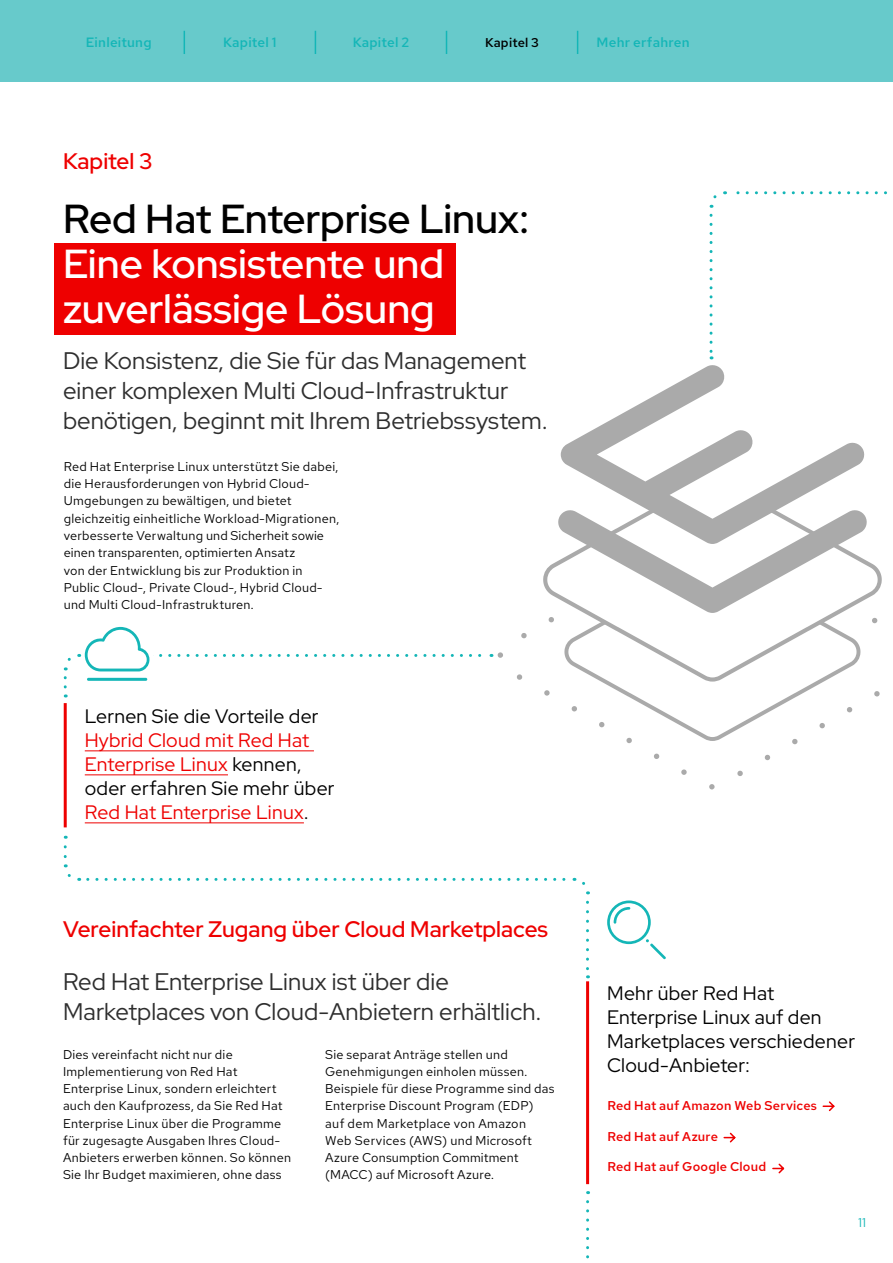
<style>
.page{position:relative;width:893px;height:1263px;background:#fff}
.page>*{position:absolute;margin:0;border:0;box-sizing:border-box;transform-origin:0 0}
.t1{font:500 40.5px/45px "Red Hat Display";color:#fff}
.t2{font:500 40.5px "Red Hat Display";letter-spacing:-.005em;color:#000}
.t3{font:24px/30px "Red Hat Display";color:#2e2e2e}
.t4{font:500 22.5px "Red Hat Display";color:#e00}
.t5{font:19.5px/24px "Red Hat Display";letter-spacing:.015em;color:#000}
.t6{font:19.5px/24px "Red Hat Display";letter-spacing:.015em;color:#e00}
.t7{font:500 13.5px "Red Hat Text";letter-spacing:.015em;color:#14b6b7}
.t8{font:12.75px/17.2px "Red Hat Text";letter-spacing:.02em;color:#000}
.t9{font:500 12.75px "Red Hat Text";letter-spacing:.02em;color:#e00}
.t10{font:500 12.75px "Red Hat Text";letter-spacing:.015em;color:#000}
.t11{font:12.75px "Red Hat Text";color:#14b6b7}
.s1{color:#000}
</style>
<div class="page">
<div style="left:0;top:0;width:893px;height:81px;background:#67cacb"></div>
<svg style="left:184px;top:31px;width:1px;height:23px"></svg>
<svg style="left:315px;top:31px;width:1px;height:23px"></svg>
<svg style="left:446px;top:31px;width:1px;height:23px"></svg>
<svg style="left:577px;top:31px;width:1px;height:23px"></svg>
<div style="left:54px;top:243px;width:401px;height:92px;background:#e00"></div>
<svg style="left:709px;top:191px;width:178px;height:17px"></svg>
<svg style="left:709px;top:215px;width:3px;height:144px"></svg>
<hr style="left:586px;top:981px;width:3px;height:203px;background:#e00">
<hr style="left:85px;top:750px;width:229px;height:1px;background:#e00">
<hr style="left:85px;top:774px;width:143px;height:1px;background:#e00">
<hr style="left:85px;top:822px;width:219px;height:1px;background:#e00">
<hr style="left:64px;top:703px;width:3px;height:124px;background:#e00">
<svg style="left:571px;top:681px;width:282px;height:60px"></svg>
<svg style="left:543px;top:561px;width:339px;height:120px"></svg>
<svg style="left:561px;top:365px;width:304px;height:145px"></svg>
<svg style="left:558px;top:510px;width:309px;height:103px"></svg>
<svg style="left:64px;top:847px;width:16px;height:34px"></svg>
<svg style="left:88px;top:878px;width:502px;height:16px"></svg>
<svg style="left:586px;top:902px;width:3px;height:76px"></svg>
<svg style="left:586px;top:1201px;width:3px;height:58px"></svg>
<svg style="left:64px;top:627px;width:428px;height:60px"></svg>
<hr style="left:87px;top:678px;width:60px;height:3px;background:#14b6b7">
<svg style="left:607px;top:900px;width:59px;height:60px"></svg>
<svg style="left:822px;top:1101px;width:13px;height:11px"></svg>
<svg style="left:723px;top:1132px;width:13px;height:11px"></svg>
<svg style="left:772px;top:1163px;width:13px;height:11px"></svg>
<p class="t7" style="left:86px;top:34px;width:67px">Einleitung</p>
<p class="t7" style="left:223px;top:34px;width:55px">Kapitel 1</p>
<p class="t7" style="left:353px;top:34px;width:58px">Kapitel 2</p>
<p class="t10" style="left:485px;top:34px;width:56px">Kapitel 3</p>
<p class="t7" style="left:597px;top:34px;width:95px">Mehr erfahren</p>
<h3 class="t4" style="left:63px;top:146px;width:91px">Kapitel 3</h3>
<h1 class="t2" style="left:63px;top:192px;width:468px">Red Hat Enterprise Linux:</h1>
<h1 class="t1" style="left:63px;top:240px;width:383px">Eine konsistente und zuverlässige Lösung</h1>
<h2 class="t3" style="left:63px;top:345px;width:486px">Die Konsistenz, die Sie für das Management einer komplexen Multi Cloud-Infrastruktur benötigen, beginnt mit Ihrem Betriebssystem.</h2>
<p class="t8" style="left:64px;top:458px;width:277px">Red Hat Enterprise Linux unterstützt Sie dabei, die Herausforderungen von Hybrid Cloud-Umgebungen zu bewältigen, und bietet gleichzeitig einheitliche Workload-Migrationen, verbesserte Verwaltung und Sicherheit sowie einen transparenten, optimierten Ansatz<br>von der Entwicklung bis zur Produktion in Public Cloud-, Private Cloud-, Hybrid Cloud&shy;und Multi Cloud-Infrastrukturen.</p>
<h3 class="t5" style="left:85px;top:704px;width:235px">Lernen Sie die Vorteile der</h3>
<h3 class="t6" style="left:85px;top:728px;width:251px">Hybrid Cloud mit Red Hat<br>Enterprise Linux <span class="s1">kennen, oder erfahren Sie mehr über<br></span>Red Hat Enterprise Linux<span class="s1">.</span></h3>
<h3 class="t4" style="left:63px;top:915px;width:486px">Vereinfachter Zugang über Cloud Marketplaces</h3>
<h2 class="t3" style="left:63px;top:966px;width:480px">Red Hat Enterprise Linux ist über die<br>Marketplaces von Cloud-Anbietern erhältlich.</h2>
<p class="t8" style="left:63px;top:1045px;width:230px">Dies vereinfacht nicht nur die Implementierung von Red Hat Enterprise Linux, sondern erleichtert auch den Kaufprozess, da Sie Red Hat Enterprise Linux über die Programme für zugesagte Ausgaben Ihres Cloud-Anbieters erwerben können. So können Sie Ihr Budget maximieren, ohne dass</p>
<p class="t8" style="left:325px;top:1045px;width:231px">Sie separat Anträge stellen und<br>Genehmigungen einholen müssen.<br>Beispiele für diese Programme sind das<br>Enterprise Discount Program (EDP) auf dem Marketplace von Amazon<br>Web Services (AWS) und Microsoft<br>Azure Consumption Commitment (MACC) auf Microsoft Azure.</p>
<h3 class="t5" style="left:607px;top:980px;width:249px">Mehr über Red Hat<br>Enterprise Linux auf den<br>Marketplaces verschiedener<br>Cloud-Anbieter:</h3>
<p class="t9" style="left:607px;top:1097px;width:211px">Red Hat auf Amazon Web Services</p>
<p class="t9" style="left:607px;top:1128px;width:112px">Red Hat auf Azure</p>
<p class="t9" style="left:607px;top:1158px;width:160px">Red Hat auf Google Cloud</p>
<p class="t11" style="left:858px;top:1214px;width:9px">11</p>
</div>
